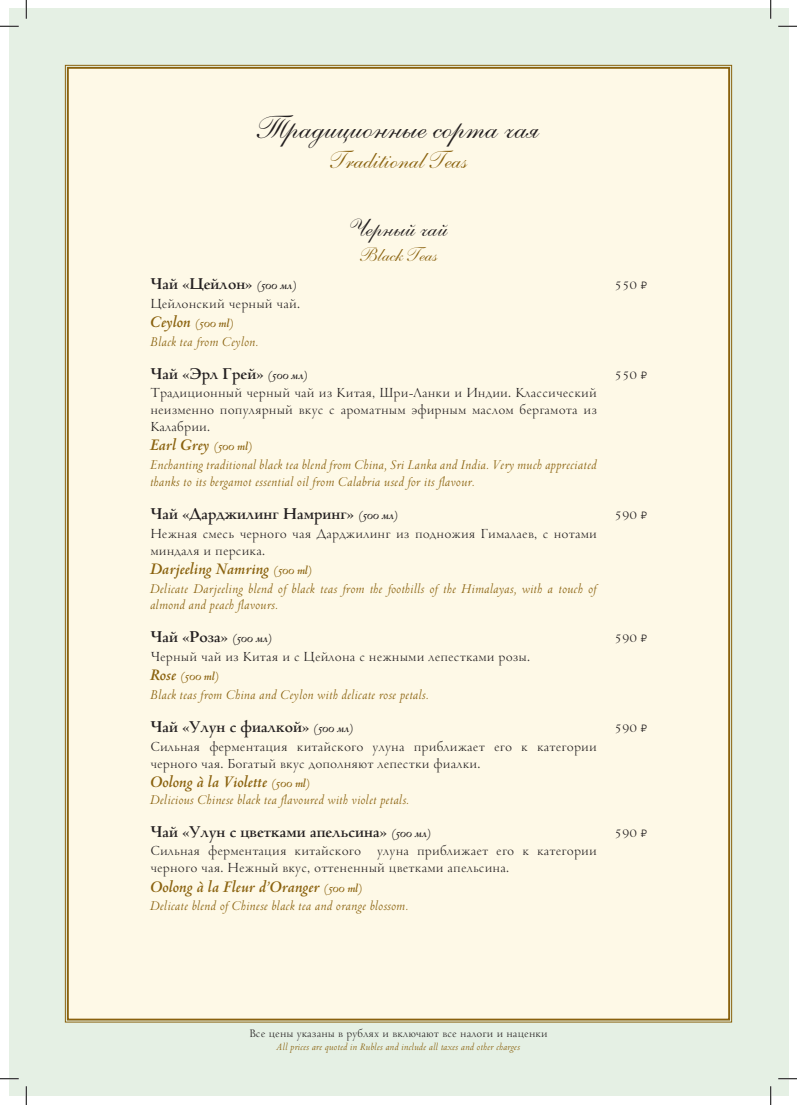
<style>
.page{position:relative;width:797px;height:1105px;background:#fff}
.page>*{position:absolute;margin:0;border:0;box-sizing:border-box;transform-origin:0 0}
.t1{font:32.5px "Shelley Script LTCYR";color:#231f20}
.t2{font:25px "Shelley Script LTCYR";color:#8a620e}
.t3{font:25px "Shelley Script LTCYR";color:#231f20}
.t4{font:20px "Shelley Script LTCYR";color:#8a620e}
.t5{font:17.5px "Venetian 301 Bd BT";color:#231f20}
.t6{font:italic 17.5px "Venetian 301 Bd BT";color:#8a620e}
.t7{font:15px/16.9px "Venetian 301 BT";color:#231f20}
.t8{font:italic 15px/16.9px "Venetian 301 BT";color:#8a620e}
.t9{font:12.5px "Venetian 301 BT";color:#231f20}
.t10{font:italic 12.5px "Venetian 301 Bd BT";color:#8a620e}
.t11{font:italic 11.25px "Venetian 301 BT";color:#8a620e}
.s1{font-style:italic;font-size:12.5px}
.s2{font-family:"PT Rouble Sans";font-size:10px}
.s3{font-size:17.5px}
.s4{font-size:12.5px}
</style>
<div class="page">
<div style="left:9px;top:9px;width:779px;height:1087px;background:#e5f0e4"></div>
<div style="left:66px;top:66px;width:665px;height:955px;background:#fef9e7"></div>
<svg style="left:0;top:25px;width:19px;height:2px"></svg>
<svg style="left:778px;top:25px;width:19px;height:2px"></svg>
<svg style="left:0;top:1078px;width:19px;height:1px"></svg>
<svg style="left:778px;top:1078px;width:19px;height:1px"></svg>
<svg style="left:25px;top:0;width:2px;height:19px"></svg>
<svg style="left:25px;top:1086px;width:2px;height:19px"></svg>
<svg style="left:770px;top:0;width:1px;height:19px"></svg>
<svg style="left:770px;top:1086px;width:1px;height:19px"></svg>
<h1 class="t1" style="left:258px;top:102px;width:282px">Традиционные сорта чая</h1>
<h2 class="t2" style="left:330px;top:140px;width:138px">Traditional Teas</h2>
<h2 class="t3" style="left:349px;top:208px;width:99px">Черный чай</h2>
<h3 class="t4" style="left:360px;top:239px;width:79px">Black Teas</h3>
<p class="t5" style="left:150px;top:273px;width:148px">Чай «Цейлон» <span class="s1">(500 мл)</span></p>
<p class="t7" style="left:614px;top:276px;width:34px">550 <span class="s2">у</span></p>
<p class="t7" style="left:150px;top:295px;width:151px">Цейлонский черный чай.</p>
<p class="t10" style="left:150px;top:316px;width:85px"><span class="s3">Ceylon</span> (500 ml)</p>
<p class="t8" style="left:150px;top:333px;width:110px">Black tea from Ceylon.</p>
<p class="t5" style="left:150px;top:363px;width:159px">Чай «Эрл Грей» <span class="s1">(500 мл)</span></p>
<p class="t7" style="left:614px;top:366px;width:34px">550 <span class="s2">у</span></p>
<p class="t7" style="left:150px;top:385px;width:448px;text-align:justify">Традиционный черный чай из Китая, Шри-Ланки и Индии. Классический неизменно популярный вкус с ароматным эфирным маслом бергамота из Калабрии.</p>
<p class="t6" style="left:150px;top:435px;width:104px">Earl Grey <span class="s4">(500 ml)</span></p>
<p class="t8" style="left:150px;top:456px;width:448px">Enchanting traditional black tea blend from China, Sri Lanka and India. Very much appreciated thanks to its bergamot essential oil from Calabria used for its flavour.</p>
<p class="t5" style="left:150px;top:503px;width:250px">Чай «Дарджилинг Намринг» <span class="s1">(500 мл)</span></p>
<p class="t7" style="left:614px;top:506px;width:34px">590 <span class="s2">у</span></p>
<p class="t7" style="left:150px;top:525px;width:448px">Нежная смесь черного чая Дарджилинг из подножия Гималаев, с нотами миндаля и персика.</p>
<p class="t6" style="left:150px;top:558px;width:164px">Darjeeling Namring <span class="s4">(500 ml)</span></p>
<p class="t8" style="left:150px;top:580px;width:448px">Delicate Darjeeling blend of black teas from the foothills of the Himalayas, with a touch of almond and peach flavours.</p>
<p class="t5" style="left:150px;top:627px;width:124px">Чай «Роза» <span class="s1">(500 мл)</span></p>
<p class="t7" style="left:614px;top:630px;width:34px">590 <span class="s2">у</span></p>
<p class="t7" style="left:150px;top:648px;width:381px">Черный чай из Китая и с Цейлона с нежными лепестками розы.</p>
<p class="t10" style="left:150px;top:669px;width:71px"><span class="s3">Rose</span> (500 ml)</p>
<p class="t8" style="left:150px;top:686px;width:280px">Black teas from China and Ceylon with delicate rose petals.</p>
<p class="t5" style="left:150px;top:716px;width:205px">Чай «Улун с фиалкой» <span class="s1">(500 мл)</span></p>
<p class="t7" style="left:614px;top:719px;width:34px">590 <span class="s2">у</span></p>
<p class="t7" style="left:150px;top:738px;width:448px">Сильная ферментация китайского улуна приближает его к категории черного чая. Богатый вкус дополняют лепестки фиалки.</p>
<p class="t6" style="left:150px;top:771px;width:162px">Oolong à la Violette <span class="s4">(500 ml)</span></p>
<p class="t8" style="left:150px;top:791px;width:261px">Delicious Chinese black tea flavoured with violet petals.</p>
<p class="t5" style="left:150px;top:821px;width:283px">Чай «Улун с цветками апельсина» <span class="s1">(500 мл)</span></p>
<p class="t7" style="left:614px;top:824px;width:34px">590 <span class="s2">у</span></p>
<p class="t7" style="left:150px;top:843px;width:448px">Сильная ферментация китайского улуна приближает его к категории черного чая. Нежный вкус, оттененный цветками апельсина.</p>
<p class="t6" style="left:150px;top:876px;width:214px">Oolong à la Fleur d’Oranger <span class="s4">(500 ml)</span></p>
<p class="t8" style="left:150px;top:898px;width:260px">Delicate blend of Chinese black tea and orange blossom.</p>
<p class="t9" style="left:249px;top:1026px;width:300px">Все цены указаны в рублях и включают все налоги и наценки</p>
<p class="t11" style="left:277px;top:1041px;width:245px">All prices are quoted in Rubles and include all taxes and other charges</p>
</div>
